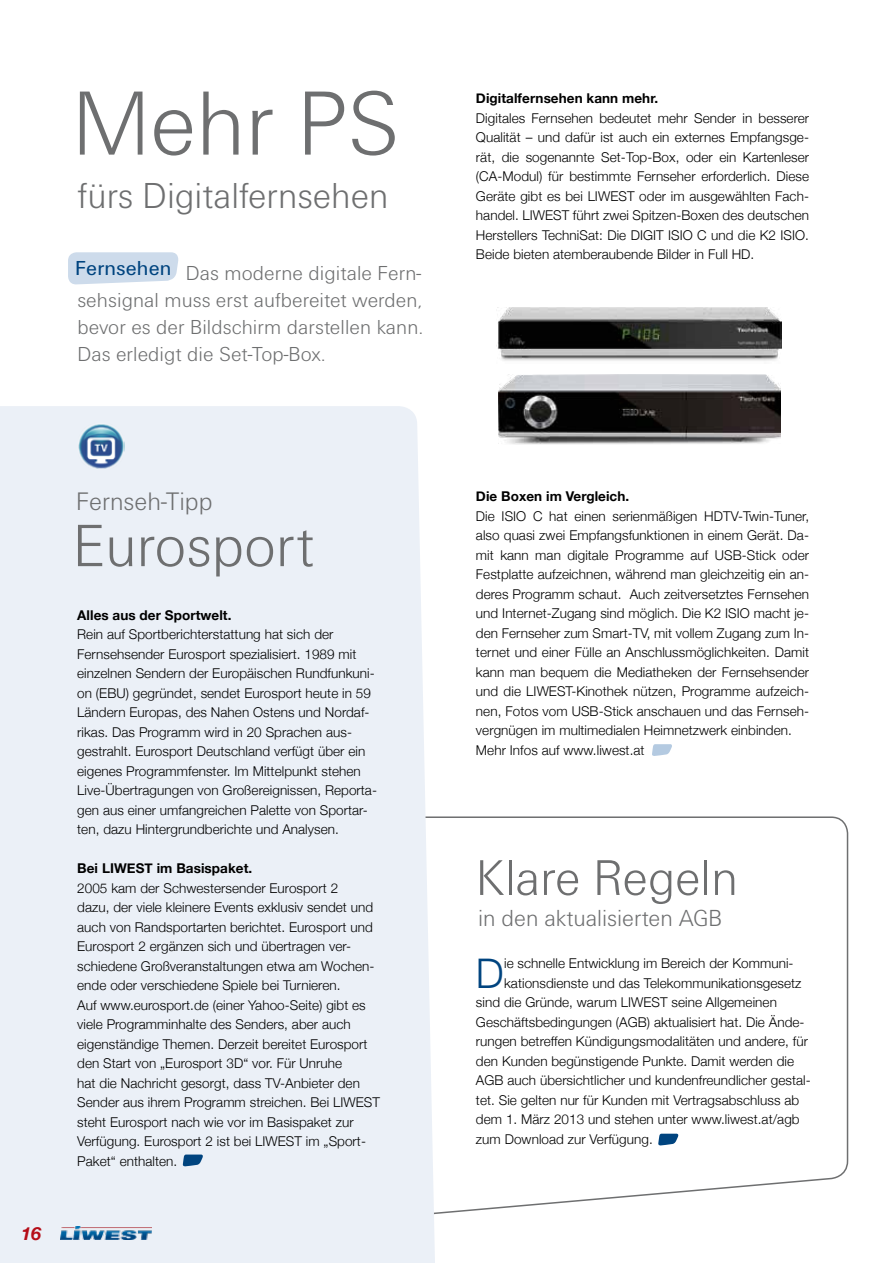
<style>
.page{position:relative;width:893px;height:1263px;background:#fff}
.page>*{position:absolute;margin:0;border:0;box-sizing:border-box;transform-origin:0 0}
.t1{font:300 94.5px "Unitus T";color:#6e6f70}
.t2{font:300 61.95px "Unitus T";color:#6e6f70}
.t3{font:300 52.05px "Unitus T";color:#6e6f70}
.t4{font:300 40.8px "Helvetica Neue";color:#00447f}
.t5{font:300 37.5px "Unitus T";color:#6e6f70}
.t6{font:300 26.25px "Unitus T";color:#6e6f70}
.t7{font:300 24.15px "Unitus T";color:#6e6f70}
.t8{font:300 21px/27px "Unitus T";letter-spacing:.005em;color:#6e6f70;text-align:justify}
.t9{font:italic 700 18px "Helvetica Neue";color:#b50d18}
.t10{font:300 13.5px/19.5px "Helvetica Neue";letter-spacing:.005em;color:#000}
.t11{font:700 13.5px "Helvetica Neue";letter-spacing:.005em;color:#000}
</style>
<div class="page">
<svg style="left:435px;top:816px;width:414px;height:398px"></svg>
<svg style="left:658px;top:1133px;width:21px;height:13px"></svg>
<div style="left:0;top:406px;width:435px;height:857px;background:#ebf0f7"></div>
<img style="left:77px;top:422px;width:47px;height:47px">
<img style="left:61px;top:1226px;width:91px;height:14px">
<svg style="left:183px;top:1154px;width:21px;height:13px"></svg>
<svg style="left:68px;top:252px;width:111px;height:33px;background:#d2dfed"></svg>
<img style="left:498px;top:374px;width:282px;height:70px">
<img style="left:496px;top:307px;width:286px;height:54px">
<svg style="left:652px;top:744px;width:20px;height:12px"></svg>
<h1 class="t1" style="left:72px;top:68px;width:329px">Mehr PS</h1>
<h3 class="t5" style="left:78px;top:174px;width:312px">fürs Digitalfernsehen</h3>
<h3 class="t8" style="left:75px;top:259px;width:349px"><sup>Fernsehen</sup> Das moderne digitale Fern&shy;sehsignal muss erst aufbereitet werden, bevor es der Bildschirm darstellen kann.<br>Das erledigt die Set-Top-Box.</h3>
<h3 class="t9" style="left:21px;top:1222px;width:22px">16</h3>
<h3 class="t6" style="left:76px;top:485px;width:138px">Fernseh-Tipp</h3>
<h2 class="t2" style="left:73px;top:509px;width:243px">Eurosport</h2>
<p class="t11" style="left:77px;top:607px;width:156px">Alles aus der Sportwelt.</p>
<p class="t10" style="left:77px;top:624px;width:301px">Rein auf Sportberichterstattung hat sich der Fernsehsender Eurosport spezialisiert. 1989 mit einzelnen Sendern der Europäischen Rundfunkuni&shy;on (EBU) gegründet, sendet Eurosport heute in 59<br>Ländern Europas, des Nahen Ostens und Nordaf&shy;rikas. Das Programm wird in 20 Sprachen aus&shy;gestrahlt. Eurosport Deutschland verfügt über ein eigenes Programmfenster. Im Mittelpunkt stehen Live-Übertragungen von Großereignissen, Reporta&shy;gen aus einer umfangreichen Palette von Sportar&shy;ten, dazu Hintergrundberichte und Analysen.</p>
<p class="t11" style="left:77px;top:860px;width:177px">Bei LIWEST im Basispaket.</p>
<p class="t10" style="left:77px;top:878px;width:304px">2005 kam der Schwestersender Eurosport 2<br>dazu, der viele kleinere Events exklusiv sendet und auch von Randsportarten berichtet. Eurosport und Eurosport 2 ergänzen sich und übertragen ver&shy;schiedene Großveranstaltungen etwa am Wochen&shy;ende oder verschiedene Spiele bei Turnieren.<br>Auf www.eurosport.de (einer Yahoo-Seite) gibt es viele Programminhalte des Senders, aber auch eigenständige Themen. Derzeit bereitet Eurosport den Start von „Eurosport 3D“ vor. Für Unruhe<br>hat die Nachricht gesorgt, dass TV-Anbieter den Sender aus ihrem Programm streichen. Bei LIWEST steht Eurosport nach wie vor im Basispaket zur Verfügung. Eurosport 2 ist bei LIWEST im „Sport-Paket“ enthalten.</p>
<p class="t11" style="left:476px;top:90px;width:184px">Digitalfernsehen kann mehr.</p>
<p class="t10" style="left:476px;top:108px;width:335px;text-align:justify">Digitales Fernsehen bedeutet mehr Sender in besserer Qualität – und dafür ist auch ein externes Empfangsge&shy;rät, die sogenannte Set-Top-Box, oder ein Kartenleser (CA-Modul) für bestimmte Fernseher erforderlich. Diese Geräte gibt es bei LIWEST oder im ausgewählten Fach&shy;handel. LIWEST führt zwei Spitzen-Boxen des deutschen Herstellers TechniSat: Die DIGIT ISIO C und die K2 ISIO.<br>Beide bieten atemberaubende Bilder in Full HD.</p>
<p class="t11" style="left:476px;top:488px;width:155px">Die Boxen im Vergleich.</p>
<p class="t10" style="left:476px;top:506px;width:335px">Die ISIO C hat einen serienmäßigen HDTV-Twin-Tuner, also quasi zwei Empfangsfunktionen in einem Gerät. Da&shy;mit kann man digitale Programme auf USB-Stick oder Festplatte aufzeichnen, während man gleichzeitig ein an&shy;deres Programm schaut. Auch zeitversetztes Fernsehen und Internet-Zugang sind möglich. Die K2 ISIO macht je&shy;den Fernseher zum Smart-TV, mit vollem Zugang zum In&shy;ternet und einer Fülle an Anschlussmöglichkeiten. Damit kann man bequem die Mediatheken der Fernsehsender und die LIWEST-Kinothek nützen, Programme aufzeich&shy;nen, Fotos vom USB-Stick anschauen und das Fernseh&shy;vergnügen im multimedialen Heimnetzwerk einbinden.<br>Mehr Infos auf www.liwest.at</p>
<h3 class="t3" style="left:476px;top:847px;width:264px">Klare Regeln</h3>
<h3 class="t7" style="left:478px;top:904px;width:246px">in den aktualisierten AGB</h3>
<h3 class="t4" style="left:476px;top:948px;width:29px">D</h3>
<p class="t10" style="left:504px;top:953px;width:291px">ie schnelle Entwicklung im Bereich der Kommuni-</p>
<p class="t10" style="left:504px;top:973px;width:299px">kationsdienste und das Telekommunikationsgesetz</p>
<p class="t10" style="left:476px;top:992px;width:302px">sind die Gründe, warum LIWEST seine Allgemeinen</p>
<p class="t10" style="left:476px;top:1012px;width:330px">Geschäftsbedingungen (AGB) aktualisiert hat. Die Ände-</p>
<p class="t10" style="left:476px;top:1031px;width:333px">rungen betreffen Kündigungsmodalitäten und andere, für</p>
<p class="t10" style="left:476px;top:1051px;width:320px">den Kunden begünstigende Punkte. Damit werden die</p>
<p class="t10" style="left:476px;top:1070px;width:336px">AGB auch übersichtlicher und kundenfreundlicher gestal-</p>
<p class="t10" style="left:476px;top:1090px;width:325px">tet. Sie gelten nur für Kunden mit Vertragsabschluss ab</p>
<p class="t10" style="left:476px;top:1109px;width:325px">dem 1. März 2013 und stehen unter www.liwest.at/agb</p>
<p class="t10" style="left:476px;top:1129px;width:178px">zum Download zur Verfügung.</p>
</div>
